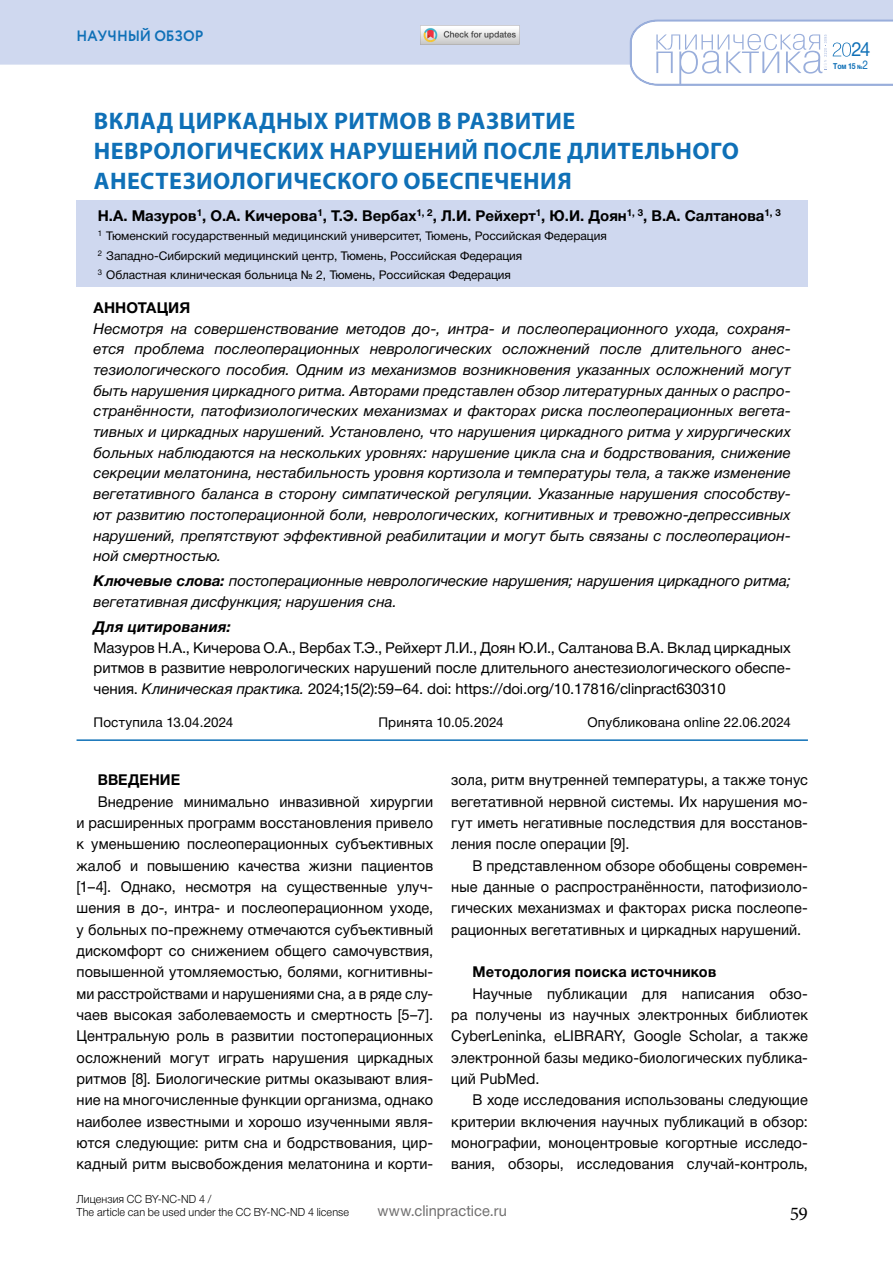
<style>
.page{position:relative;width:893px;height:1263px;background:#fff}
.page>*{position:absolute;margin:0;border:0;box-sizing:border-box;transform-origin:0 0}
._01_Header{font:700 24px/30px "Myriad Pro";letter-spacing:.02em;color:#0f70b7}
.t1{font:19.5px "Helvetica Neue Cyr";color:#0f70b7;scale:.95 1}
.t2{font:19.5px "Minion Pro";color:#000}
.Body_Text{font:15px/21.3px "Helvetica Neue Cyr";letter-spacing:.005em;color:#000;text-align:justify}
._04_Resume_Rus{font:italic 15px/20.7px "Helvetica Neue Cyr";letter-spacing:.01em;color:#000;text-align:justify}
._06_Citation_Rus{font:15px/20.7px "Helvetica Neue Cyr";letter-spacing:-.01em;color:#000;text-align:justify}
._05_Key_word_Rus{font:italic 15px/20.7px "Helvetica Neue Cyr";color:#000}
._02_Autor_s_rus{font:700 15px "Helvetica Neue Cyr";color:#000}
.Header_02{font:700 15px "Helvetica Neue Cyr";letter-spacing:.01em;color:#000}
.t3{font:15px "Helvetica Neue Cyr";letter-spacing:.005em;color:#706f6f}
._06_Citation_Rys_для_цитирования{font:italic 700 15px "Helvetica Neue Cyr";letter-spacing:.015em;color:#000}
.t4{font:700 15px "Circe";letter-spacing:-.005em;color:#0f70b7;scale:.95 1}
._04_Resume_Rus_аннотация{font:700 15px "Helvetica Neue Cyr";letter-spacing:.005em;color:#000}
.Header_01{font:700 15px "Helvetica Neue Cyr";letter-spacing:.005em;color:#000}
._07_Date_RUS{font:13.5px "Helvetica Neue Cyr";letter-spacing:.01em;color:#000}
._03_What_Rus{font:12px "Helvetica Neue Cyr";color:#000}
._09_Key_word_Engl{font:300 11.25px "Helvetica Neue Cyr";letter-spacing:.005em;color:#000;scale:.96 1}
.t5{font:700 8.25px "Helvetica Neue Cyr";color:#0f70b7;scale:.85 1}
.s1{font-weight:700}
.s2{font-style:italic}
.s3{font-size:6px}
.s4{font-weight:400;font-size:12px}
</style>
<div class="page">
<div style="left:0;top:0;width:893px;height:65px;background:#cfd8ef"></div>
<svg style="left:629px;top:19px;width:264px;height:67px"></svg>
<div style="left:77px;top:201px;width:731px;height:86px;background:#cfd8ef"></div>
<hr style="left:77px;top:739px;width:731px;height:2px;background:#0f70b7">
<img style="left:420px;top:26px;width:99px;height:19px">
<p class="t4" style="left:77px;top:26px;width:135px">НАУЧНЫЙ ОБЗОР</p>
<h2 class="_01_Header" style="left:94px;top:105px;width:647px">ВКЛАД ЦИРКАДНЫХ РИТМОВ В РАЗВИТИЕ<br>НЕВРОЛОГИЧЕСКИХ НАРУШЕНИЙ ПОСЛЕ ДЛИТЕЛЬНОГО<br>АНЕСТЕЗИОЛОГИЧЕСКОГО ОБЕСПЕЧЕНИЯ</h2>
<p class="_02_Autor_s_rus" style="left:98px;top:207px;width:684px">Н.А. Мазуров<sup>1</sup>, О.А. Кичерова<sup>1</sup>, Т.Э. Вербах<sup>1,</sup> <sup>2</sup>, Л.И. Рейхерт<sup>1</sup>, Ю.И. Доян<sup>1,</sup> <sup>3</sup>, В.А. Салтанова<sup>1,</sup> <sup>3</sup></p>
<p class="_03_What_Rus" style="left:98px;top:230px;width:511px"><sup>1</sup> Тюменский государственный медицинский университет, Тюмень, Российская Федерация</p>
<p class="_03_What_Rus" style="left:98px;top:249px;width:426px"><sup>2</sup> Западно-Сибирский медицинский центр, Тюмень, Российская Федерация</p>
<p class="_03_What_Rus" style="left:98px;top:269px;width:415px"><sup>3</sup> Областная клиническая больница № 2, Тюмень, Российская Федерация</p>
<h3 class="_04_Resume_Rus_аннотация" style="left:94px;top:299px;width:98px">АННОТАЦИЯ</h3>
<p class="_04_Resume_Rus" style="left:94px;top:318px;width:699px">Несмотря на совершенствование методов до-, интра- и послеоперационного ухода, сохраня&shy;ется проблема послеоперационных неврологических осложнений после длительного анес&shy;тезиологического пособия. Одним из механизмов возникновения указанных осложнений могут быть нарушения циркадного ритма. Авторами представлен обзор литературных данных о распро&shy;странённости, патофизиологических механизмах и факторах риска послеоперационных вегета&shy;тивных и циркадных нарушений. Установлено, что нарушения циркадного ритма у хирургических больных наблюдаются на нескольких уровнях: нарушение цикла сна и бодрствования, снижение секреции мелатонина, нестабильность уровня кортизола и температуры тела, а также изменение вегетативного баланса в сторону симпатической регуляции. Указанные нарушения способству&shy;ют развитию постоперационной боли, неврологических, когнитивных и тревожно-депрессивных нарушений, препятствуют эффективной реабилитации и могут быть связаны с послеоперацион&shy;ной смертностью.</p>
<p class="_05_Key_word_Rus" style="left:94px;top:571px;width:699px"><span class="s1">Ключевые слова:</span> постоперационные неврологические нарушения; нарушения циркадного ритма; вегетативная дисфункция; нарушения сна.</p>
<h4 class="_06_Citation_Rys_для_цитирования" style="left:94px;top:618px;width:139px">Для цитирования:</h4>
<p class="_06_Citation_Rus" style="left:94px;top:637px;width:699px">Мазуров Н.А., Кичерова О.А., Вербах Т.Э., Рейхерт Л.И., Доян Ю.И., Салтанова В.А. Вклад циркадных ритмов в развитие неврологических нарушений после длительного анестезиологического обеспе&shy;чения. <span class="s2">Клиническая практика.</span> 2024;15(2):59–64. doi: https://doi.org/10.17816/clinpract630310</p>
<p class="_07_Date_RUS" style="left:94px;top:714px;width:141px">Поступила 13.04.2024</p>
<p class="_07_Date_RUS" style="left:378px;top:714px;width:127px">Принята 10.05.2024</p>
<p class="_07_Date_RUS" style="left:587px;top:714px;width:205px">Опубликована online 22.06.2024</p>
<h3 class="Header_01" style="left:98px;top:772px;width:84px">ВВЕДЕНИЕ</h3>
<p class="Body_Text" style="left:77px;top:791px;width:358px;text-indent:21px">Внедрение минимально инвазивной хирургии и расширенных программ восстановления привело к уменьшению послеоперационных субъективных жалоб и повышению качества жизни пациентов [1–4]. Однако, несмотря на существенные улуч&shy;шения в до-, интра- и послеоперационном уходе, у больных по-прежнему отмечаются субъективный дискомфорт со снижением общего самочувствия, повышенной утомляемостью, болями, когнитивны&shy;ми расстройствами и нарушениями сна, а в ряде слу&shy;чаев высокая заболеваемость и смертность [5–7].<br>Центральную роль в развитии постоперационных осложнений могут играть нарушения циркадных ритмов [8]. Биологические ритмы оказывают влия&shy;ние на многочисленные функции организма, однако наиболее известными и хорошо изученными явля&shy;ются следующие: ритм сна и бодрствования, цир&shy;кадный ритм высвобождения мелатонина и корти-</p>
<p class="Body_Text" style="left:451px;top:769px;width:358px">зола, ритм внутренней температуры, а также тонус вегетативной нервной системы. Их нарушения мо&shy;гут иметь негативные последствия для восстанов&shy;ления после операции [9].</p>
<p class="Body_Text" style="left:451px;top:855px;width:358px;text-indent:21px">В представленном обзоре обобщены современ&shy;ные данные о распространённости, патофизиоло&shy;гических механизмах и факторах риска послеопе&shy;рационных вегетативных и циркадных нарушений.</p>
<h4 class="Header_02" style="left:472px;top:964px;width:245px">Методология поиска источников</h4>
<p class="Body_Text" style="left:451px;top:983px;width:358px;text-indent:21px">Научные публикации для написания обзо&shy;ра получены из научных электронных библиотек CyberLeninka, eLIBRARY, Google Scholar, а также электронной базы медико-биологических публика&shy;ций PubMed.</p>
<p class="Body_Text" style="left:451px;top:1090px;width:358px;text-indent:21px">В ходе исследования использованы следующие критерии включения научных публикаций в обзор: монографии, моноцентровые когортные исследо&shy;вания, обзоры, исследования случай-контроль,</p>
<p class="_09_Key_word_Engl" style="left:77px;top:1192px;width:142px">Лицензия CC BY-NC-ND 4 /</p>
<p class="_09_Key_word_Engl" style="left:77px;top:1206px;width:285px">The article can be used under the CC BY-NC-ND 4 license</p>
<p class="t3" style="left:377px;top:1203px;width:131px">www.clinpractice.ru</p>
<h2 class="t2" style="left:790px;top:1200px;width:20px">59</h2>
<h2 class="t1" style="left:851px;top:39px;width:22px">24</h2>
<p class="t5" style="left:833px;top:61px;width:43px">Том 15 <span class="s3">№</span><span class="s4">2</span></p>
</div>
